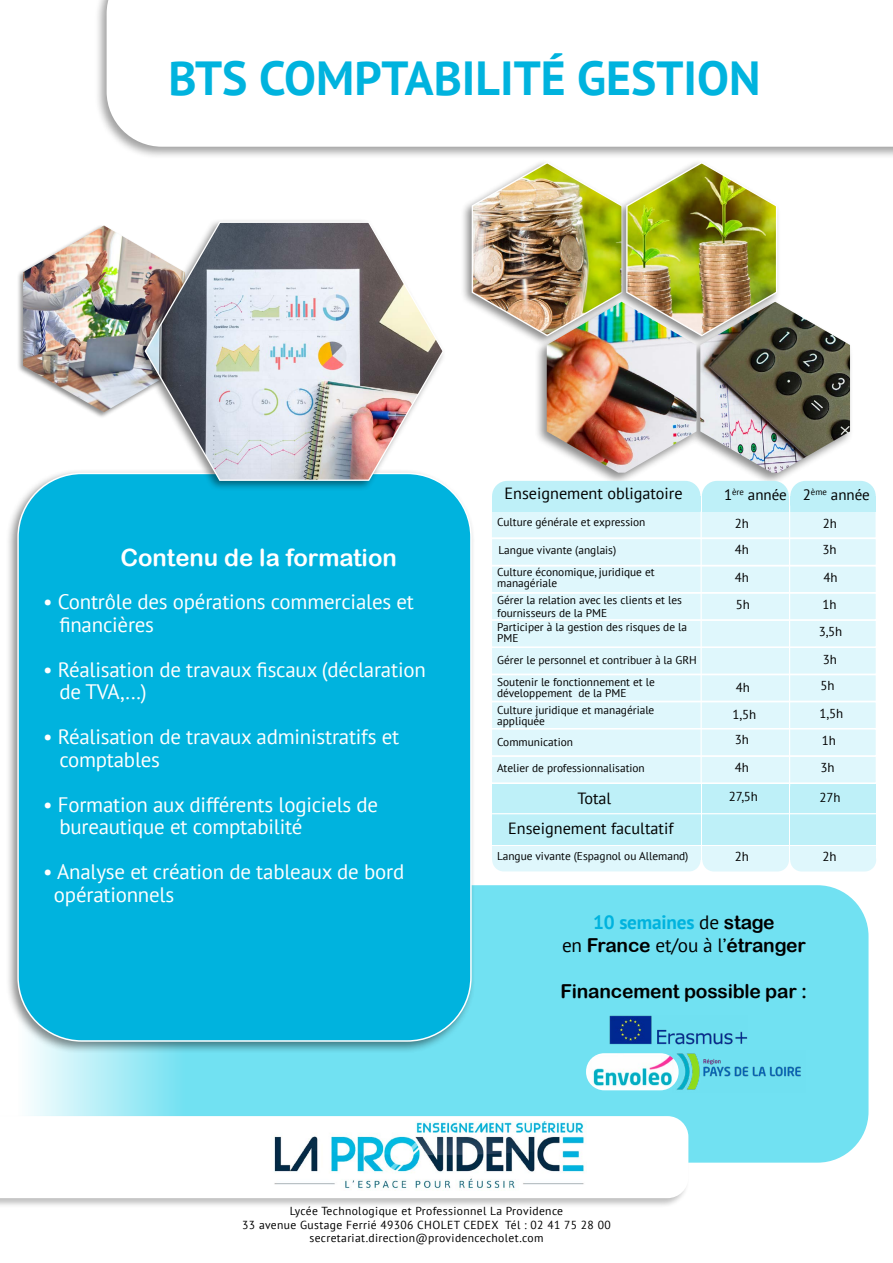
<style>
.page{position:relative;width:893px;height:1263px;background:#fff}
.page>*{position:absolute;margin:0;border:0;box-sizing:border-box;transform-origin:0 0}
.t1{font:700 47.7px "PT Sans";color:#00b3de}
.t2{font:23.85px "Arial Rounded MT Bold";color:#fff}
.t3{font:20.85px/22.5px "PT Sans";letter-spacing:-.01em;color:#fff}
.t4{font:19.2px "Arial Rounded MT Bold";letter-spacing:-.01em;color:#000}
.t5{font:700 19.2px "PT Sans";letter-spacing:-.01em;color:#00b3de}
.t6{font:16.2px/29.7px "PT Sans";color:#000;text-align:center}
.t7{font:15px "PT Sans";color:#000}
.t8{font:12.9px/27.3px "PT Sans";color:#000}
.t9{font:11.55px/13.6px "PT Sans";letter-spacing:.03em;color:#000;text-align:center}
.t10{font:11.4px/21.9px "PT Sans";color:#000}
.s1{font-weight:400;color:#000}
.s2{font-family:"Arial Rounded MT Bold";font-weight:400;color:#000}
.s3{font-family:"PT Sans"}
</style>
<div class="page">
<div style="left:17px;top:885px;width:851px;height:278px;background:#71e1f2;border-radius:51px"></div>
<div style="left:5px;top:469px;width:471px;height:585px;background:#000;opacity:.45"></div>
<div style="left:18px;top:473px;width:453px;height:568px;background:#00b3de;border-radius:64px"></div>
<div style="left:0;top:1114px;width:690px;height:94px;background:#000;opacity:.25"></div>
<div style="left:0;top:1116px;width:688px;height:82px;background:#fff"></div>
<div style="left:94px;top:0;width:799px;height:159px;background:#000;opacity:.37"></div>
<svg style="left:107px;top:0;width:786px;height:147px"></svg>
<div style="left:16px;top:223px;width:171px;height:195px;background:#000;opacity:.45"></div>
<img style="left:23px;top:225px;width:111px;height:187px">
<div style="left:134px;top:218px;width:312px;height:274px;background:#000;opacity:.45"></div>
<img style="left:144px;top:220px;width:301px;height:261px">
<div style="left:688px;top:298px;width:166px;height:187px;background:#000;opacity:.45"></div>
<img style="left:700px;top:302px;width:150px;height:171px">
<div style="left:534px;top:298px;width:166px;height:187px;background:#000;opacity:.45"></div>
<img style="left:547px;top:347px;width:149px;height:126px">
<div style="left:460px;top:159px;width:166px;height:188px;background:#000;opacity:.45"></div>
<div style="left:615px;top:159px;width:166px;height:188px;background:#000;opacity:.45"></div>
<img style="left:471px;top:161px;width:307px;height:176px">
<img style="left:272px;top:1121px;width:315px;height:70px">
<img style="left:586px;top:1053px;width:86px;height:37px">
<img style="left:610px;top:1015px;width:137px;height:29px">
<img style="left:672px;top:1053px;width:129px;height:37px">
<div style="left:490px;top:510px;width:387px;height:29px;background:#dff7fc;border:2px solid #fff"></div>
<div style="left:702px;top:481px;width:87px;height:30px;background:#bef0f8;border-radius:15px"></div>
<div style="left:702px;top:496px;width:87px;height:15px;background:#bef0f8"></div>
<div style="left:492px;top:481px;width:208px;height:30px;background:#bef0f8;border-radius:15px"></div>
<div style="left:492px;top:496px;width:208px;height:15px;background:#bef0f8"></div>
<div style="left:790px;top:481px;width:86px;height:30px;background:#bef0f8;border-radius:15px"></div>
<div style="left:790px;top:496px;width:86px;height:15px;background:#bef0f8"></div>
<div style="left:490px;top:674px;width:387px;height:28px;background:#dff7fc;border:2px solid #fff"></div>
<div style="left:490px;top:646px;width:387px;height:29px;background:#dff7fc;border:2px solid #fff"></div>
<div style="left:490px;top:701px;width:387px;height:29px;background:#dff7fc;border:2px solid #fff"></div>
<div style="left:490px;top:619px;width:387px;height:29px;background:#dff7fc;border:2px solid #fff"></div>
<div style="left:490px;top:592px;width:387px;height:29px;background:#dff7fc;border:2px solid #fff"></div>
<div style="left:490px;top:565px;width:387px;height:29px;background:#dff7fc;border:2px solid #fff"></div>
<div style="left:490px;top:537px;width:387px;height:29px;background:#dff7fc;border:2px solid #fff"></div>
<div style="left:490px;top:755px;width:387px;height:29px;background:#dff7fc;border:2px solid #fff"></div>
<div style="left:490px;top:728px;width:387px;height:29px;background:#dff7fc;border:2px solid #fff"></div>
<hr style="left:700px;top:511px;width:2px;height:273px;background:#fff">
<div style="left:790px;top:784px;width:86px;height:30px;background:#bef0f8"></div>
<div style="left:492px;top:784px;width:208px;height:30px;background:#bef0f8"></div>
<div style="left:702px;top:784px;width:87px;height:30px;background:#bef0f8"></div>
<div style="left:790px;top:814px;width:86px;height:31px;background:#bef0f8"></div>
<div style="left:492px;top:814px;width:208px;height:31px;background:#bef0f8"></div>
<div style="left:702px;top:814px;width:87px;height:31px;background:#bef0f8"></div>
<hr style="left:492px;top:813px;width:389px;height:1px;background:#fff">
<div style="left:492px;top:846px;width:208px;height:13px;background:#dff7fc"></div>
<div style="left:492px;top:848px;width:208px;height:23px;background:#dff7fc;border-radius:12px"></div>
<div style="left:702px;top:846px;width:87px;height:14px;background:#dff7fc"></div>
<div style="left:702px;top:848px;width:87px;height:23px;background:#dff7fc;border-radius:12px"></div>
<div style="left:790px;top:846px;width:86px;height:14px;background:#dff7fc"></div>
<div style="left:790px;top:848px;width:86px;height:23px;background:#dff7fc;border-radius:12px"></div>
<hr style="left:789px;top:506px;width:1px;height:280px;background:#fff">
<h1 class="t1" style="left:168px;top:47px;width:594px">BTS COMPTABILITÉ GESTION</h1>
<h2 class="t2" style="left:120px;top:543px;width:278px">Contenu de la formation</h2>
<h3 class="t3" style="left:59px;top:590px;width:356px;text-indent:-16px">• Contrôle des opérations commerciales et financières</h3>
<h3 class="t3" style="left:59px;top:657px;width:368px;text-indent:-16px">• Réalisation de travaux fiscaux (déclaration de TVA,...)</h3>
<h3 class="t3" style="left:59px;top:725px;width:341px;text-indent:-16px">• Réalisation de travaux administratifs et comptables</h3>
<h3 class="t3" style="left:59px;top:792px;width:320px;text-indent:-16px">• Formation aux différents logiciels de bureautique et comptabilité</h3>
<h3 class="t3" style="left:54px;top:860px;width:352px;text-indent:-11px">• Analyse et création de tableaux de bord opérationnels</h3>
<h3 class="t6" style="left:504px;top:478px;width:180px">Enseignement obligatoire</h3>
<h3 class="t7" style="left:724px;top:485px;width:147px">1<sup>ère</sup> année 2<sup>ème</sup> année</h3>
<p class="t10" style="left:497px;top:511px;width:150px">Culture générale et expression</p>
<p class="t10" style="left:497px;top:539px;width:159px">Langue vivante (anglais)<br>Culture économique, juridique et</p>
<p class="t10" style="left:497px;top:575px;width:186px;line-height:16.6px">managériale<br>Gérer la relation avec les clients et les</p>
<p class="t10" style="left:497px;top:605px;width:191px;line-height:14.2px">fournisseurs de la PME<br>Participer à la gestion des risques de la</p>
<p class="t10" style="left:497px;top:627px;width:201px">PME<br>Gérer le personnel et contribuer à la GRH<br>Soutenir le fonctionnement et le</p>
<p class="t10" style="left:497px;top:685px;width:159px;line-height:16.2px">développement de la PME<br>Culture juridique et managériale</p>
<p class="t10" style="left:497px;top:710px;width:49px">appliquée</p>
<p class="t10" style="left:497px;top:730px;width:77px">Communication</p>
<p class="t10" style="left:497px;top:757px;width:149px">Atelier de professionnalisation</p>
<h3 class="t6" style="left:508px;top:783px;width:167px">Total<br>Enseignement facultatif</h3>
<p class="t10" style="left:497px;top:845px;width:193px">Langue vivante (Espagnol ou Allemand)</p>
<p class="t8" style="left:735px;top:509px;width:16px;text-align:justify">2h 4h 4h 5h</p>
<p class="t8" style="left:732px;top:673px;width:25px">4h<br>1,5h</p>
<p class="t8" style="left:735px;top:725px;width:16px;line-height:28.2px">3h<br>4h</p>
<p class="t8" style="left:819px;top:509px;width:25px;text-align:center">2h<br>3h<br>4h<br>1h<br>3,5h<br>3h</p>
<p class="t8" style="left:819px;top:671px;width:25px;line-height:28.3px">5h<br>1,5h</p>
<p class="t8" style="left:820px;top:727px;width:17px">1h<br>3h</p>
<p class="t8" style="left:729px;top:782px;width:31px">27,5h</p>
<p class="t8" style="left:819px;top:783px;width:23px">27h</p>
<p class="t8" style="left:735px;top:843px;width:16px">2h</p>
<p class="t8" style="left:822px;top:843px;width:16px">2h</p>
<h3 class="t5" style="left:593px;top:909px;width:183px">10 semaines <span class="s1">de</span> <span class="s2">stage</span></h3>
<h3 class="t4" style="left:562px;top:933px;width:245px"><span class="s3">en</span> France <span class="s3">et/ou à l’</span>étranger</h3>
<h3 class="t4" style="left:561px;top:980px;width:248px">Financement possible par :</h3>
<p class="t9" style="left:242px;top:1204px;width:370px">Lycée Technologique et Professionnel La Providence<br>33 avenue Gustage Ferrié 49306 CHOLET CEDEX Tél : 02 41 75 28 00 secretariat.direction@providencecholet.com</p>
</div>
